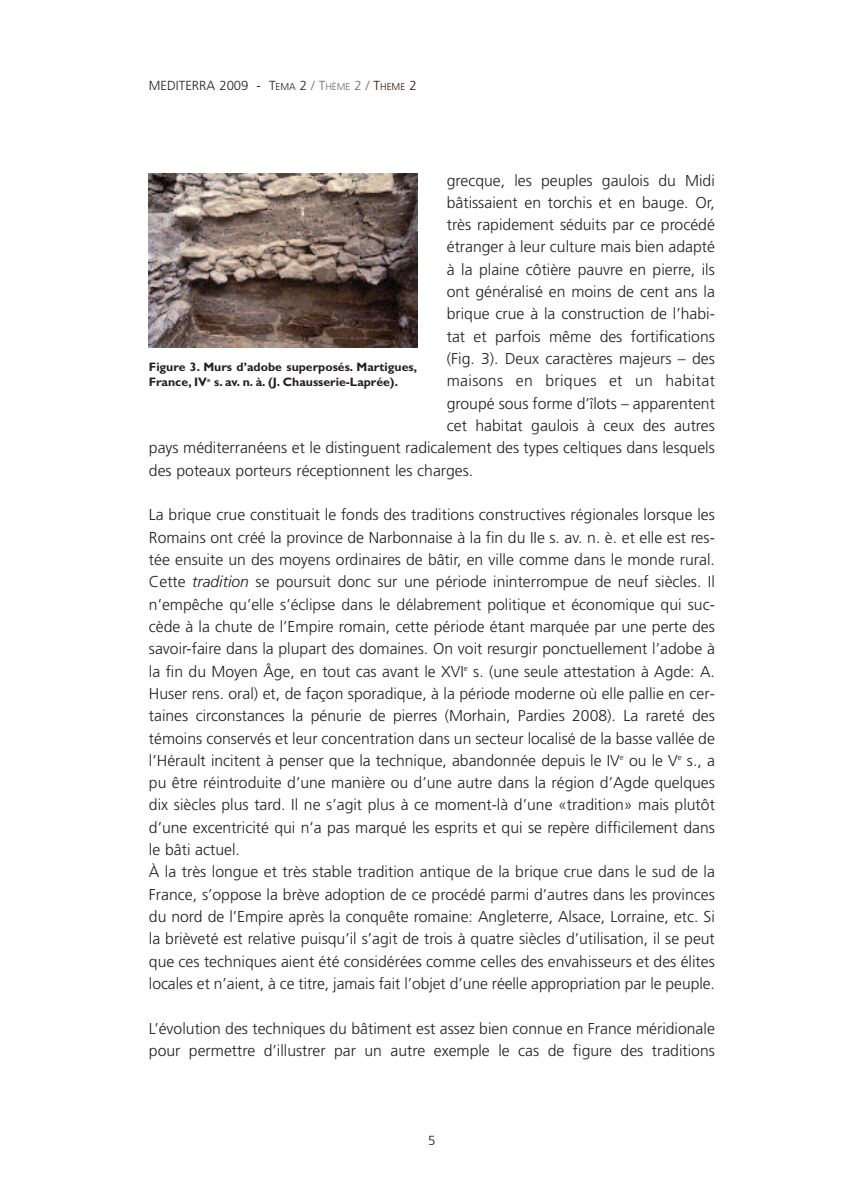
<style>
.page{position:relative;width:844px;height:1191px;background:#fff}
.page>*{position:absolute;margin:0;border:0;box-sizing:border-box;transform-origin:0 0}
.t1{font:300 15.75px/22.2px "Frutiger";color:#231f20}
.t2{font:300 15.75px "Frutiger";letter-spacing:.02em;color:#231f20}
.t3{font:300 13.12px "Frutiger";color:#231f20}
.t4{font:700 12.25px/15.8px "Gill Sans";color:#231f20}
.s1{font-size:9.8px}
.s2{color:#6c6d70}
.s3{font-size:9.8px;color:#6c6d70}
.s4{color:#401000}
.s5{font-size:9.8px;color:#401000}
.s6{font-style:italic}
</style>
<div class="page">
<img style="left:149px;top:174px;width:268px;height:173px">
<p class="t3" style="left:149px;top:81px;width:269px">MEDITERRA 2009 - T<span class="s1">EMA</span> 2 <span class="s2">/ T</span><span class="s3">HÈME</span> <span class="s2">2 /</span> <span class="s4">T</span><span class="s5">HEME</span> <span class="s4">2</span></p>
<p class="t1" style="left:446px;top:170px;width:269px">grecque, les peuples gaulois du Midi</p>
<p class="t1" style="left:446px;top:192px;width:269px">bâtissaient en torchis et en bauge. Or,</p>
<p class="t1" style="left:446px;top:215px;width:269px">très rapidement séduits par ce procédé</p>
<p class="t1" style="left:446px;top:237px;width:269px">étranger à leur culture mais bien adapté</p>
<p class="t1" style="left:446px;top:259px;width:269px">à la plaine côtière pauvre en pierre, ils</p>
<p class="t1" style="left:446px;top:282px;width:269px">ont généralisé en moins de cent ans la</p>
<p class="t1" style="left:446px;top:304px;width:269px">brique crue à la construction de l’habi-</p>
<p class="t1" style="left:446px;top:326px;width:269px">tat et parfois même des fortifications</p>
<p class="t1" style="left:446px;top:349px;width:269px">(Fig. 3). Deux caractères majeurs – des</p>
<p class="t2" style="left:446px;top:374px;width:269px">maisons en briques et un habitat</p>
<p class="t1" style="left:446px;top:393px;width:269px">groupé sous forme d’îlots – apparentent</p>
<p class="t1" style="left:446px;top:416px;width:269px">cet habitat gaulois à ceux des autres</p>
<p class="t1" style="left:149px;top:438px;width:567px">pays méditerranéens et le distinguent radicalement des types celtiques dans lesquels</p>
<p class="t1" style="left:149px;top:460px;width:326px">des poteaux porteurs réceptionnent les charges.</p>
<p class="t1" style="left:149px;top:505px;width:567px">La brique crue constituait le fonds des traditions constructives régionales lorsque les Romains ont créé la province de Narbonnaise à la fin du IIe s. av. n. è. et elle est res&shy;tée ensuite un des moyens ordinaires de bâtir, en ville comme dans le monde rural.<br>Cette <span class="s6">tradition</span> se poursuit donc sur une période ininterrompue de neuf siècles. Il n’empêche qu’elle s’éclipse dans le délabrement politique et économique qui suc&shy;cède à la chute de l’Empire romain, cette période étant marquée par une perte des savoir-faire dans la plupart des domaines. On voit resurgir ponctuellement l’adobe à la fin du Moyen Âge, en tout cas avant le XVI<sup>e</sup> s. (une seule attestation à Agde: A.<br>Huser rens. oral) et, de façon sporadique, à la période moderne où elle pallie en cer&shy;taines circonstances la pénurie de pierres (Morhain, Pardies 2008). La rareté des témoins conservés et leur concentration dans un secteur localisé de la basse vallée de l’Hérault incitent à penser que la technique, abandonnée depuis le IV<sup>e</sup> ou le V<sup>e</sup> s., a pu être réintroduite d’une manière ou d’une autre dans la région d’Agde quelques dix siècles plus tard. Il ne s’agit plus à ce moment-là d’une «tradition» mais plutôt d’une excentricité qui n’a pas marqué les esprits et qui se repère difficilement dans le bâti actuel.<br>À la très longue et très stable tradition antique de la brique crue dans le sud de la France, s’oppose la brève adoption de ce procédé parmi d’autres dans les provinces du nord de l’Empire après la conquête romaine: Angleterre, Alsace, Lorraine, etc. Si la brièveté est relative puisqu’il s’agit de trois à quatre siècles d’utilisation, il se peut que ces techniques aient été considérées comme celles des envahisseurs et des élites locales et n’aient, à ce titre, jamais fait l’objet d’une réelle appropriation par le peuple.</p>
<p class="t1" style="left:149px;top:1018px;width:567px">L’évolution des techniques du bâtiment est assez bien connue en France méridionale pour permettre d’illustrer par un autre exemple le cas de figure des traditions</p>
<p class="t4" style="left:149px;top:360px;width:269px">Figure 3. Murs d’adobe superposés. Martigues,<br>France, IV<sup>e</sup> s. av. n. à. (J. Chausserie-Laprée).</p>
<p class="t3" style="left:428px;top:1135px;width:9px">5</p>
</div>
